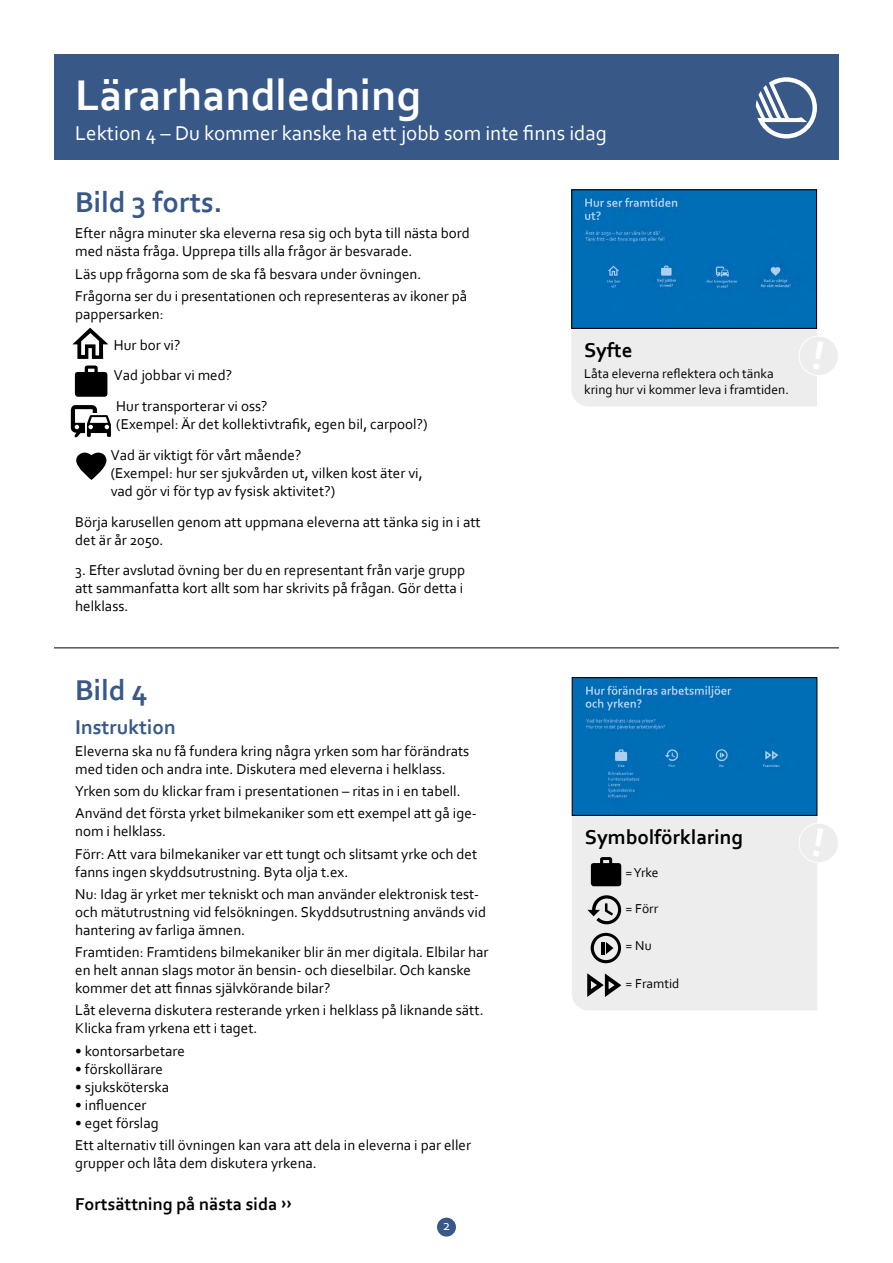
<style>
.page{position:relative;width:893px;height:1263px;background:#fff}
.page>*{position:absolute;margin:0;border:0;box-sizing:border-box;transform-origin:0 0}
.Lärarhandledning_H1{font:700 45px "Corbel";color:#fff}
.Bild_Rubrik_H2{font:700 30px "Corbel";color:#385988}
.Lektion_Rubrik_H1{font:21px "Corbel";color:#fff}
.Syfte_Rubrik_H4{font:700 21px "Corbel";color:#000}
.Instruktion_Rubrik_H{font:700 21px "Corbel";color:#385988}
.Förberedelser_Rubrik{font:700 18px "Corbel";color:#000}
.Brödtext_P{font:15px/18px "Corbel";color:#000}
.t1{font:15px "Corbel";color:#fff}
.Syfte_Brödtext_P{font:13.5px/16.2px "Corbel";color:#000}
</style>
<div class="page">
<div style="left:572px;top:816px;width:245px;height:194px;background:#ededee"></div>
<img style="left:574px;top:679px;width:241px;height:135px">
<div style="left:572px;top:677px;width:245px;height:139px;border:1px solid #000"></div>
<svg style="left:796px;top:820px;width:42px;height:44px"></svg>
<hr style="left:54px;top:647px;width:785px;height:1px;background:#000">
<div style="left:571px;top:329px;width:267px;height:77px;background:#ededee"></div>
<div style="left:573px;top:191px;width:242px;height:136px;background:#006eb7"></div>
<div style="left:571px;top:189px;width:246px;height:140px;border:1px solid #000"></div>
<svg style="left:591px;top:857px;width:30px;height:29px"></svg>
<svg style="left:587px;top:895px;width:34px;height:29px"></svg>
<svg style="left:591px;top:933px;width:30px;height:30px"></svg>
<svg style="left:587px;top:973px;width:34px;height:24px"></svg>
<svg style="left:72px;top:328px;width:36px;height:31px"></svg>
<svg style="left:75px;top:365px;width:33px;height:32px"></svg>
<svg style="left:71px;top:405px;width:40px;height:32px"></svg>
<svg style="left:76px;top:453px;width:30px;height:27px"></svg>
<div style="left:437px;top:1217px;width:19px;height:19px;background:#385988;border-radius:50%"></div>
<div style="left:54px;top:54px;width:785px;height:106px;background:#385988"></div>
<svg style="left:756px;top:77px;width:61px;height:62px"></svg>
<h1 class="Lärarhandledning_H1" style="left:75px;top:67px;width:347px">Lärarhandledning</h1>
<h1 class="Lektion_Rubrik_H1" style="left:75px;top:120px;width:533px">Lektion 4 – Du kommer kanske ha ett jobb som inte finns idag</h1>
<h2 class="Bild_Rubrik_H2" style="left:75px;top:183px;width:149px">Bild 3 forts.</h2>
<p class="Brödtext_P" style="left:75px;top:224px;width:396px">Efter några minuter ska eleverna resa sig och byta till nästa bord med nästa fråga. Upprepa tills alla frågor är besvarade.</p>
<p class="Brödtext_P" style="left:75px;top:264px;width:348px">Läs upp frågorna som de ska få besvara under övningen.</p>
<p class="Brödtext_P" style="left:75px;top:286px;width:393px">Frågorna ser du i presentationen och representeras av ikoner på pappersarken:</p>
<p class="Brödtext_P" style="left:114px;top:335px;width:68px">Hur bor vi?</p>
<p class="Brödtext_P" style="left:114px;top:366px;width:120px">Vad jobbar vi med?</p>
<p class="Brödtext_P" style="left:116px;top:397px;width:313px">Hur transporterar vi oss?<br>(Exempel: Är det kollektivtrafik, egen bil, carpool?)</p>
<p class="Brödtext_P" style="left:111px;top:445px;width:314px">Vad är viktigt för vårt mående?<br>(Exempel: hur ser sjukvården ut, vilken kost äter vi, vad gör vi för typ av fysisk aktivitet?)</p>
<p class="Brödtext_P" style="left:75px;top:512px;width:407px">Börja karusellen genom att uppmana eleverna att tänka sig in i att det är år 2050.</p>
<p class="Brödtext_P" style="left:75px;top:561px;width:391px;text-align:justify">3. Efter avslutad övning ber du en representant från varje grupp att sammanfatta kort allt som har skrivits på frågan. Gör detta i helklass.</p>
<h2 class="Bild_Rubrik_H2" style="left:75px;top:671px;width:74px">Bild 4</h2>
<h3 class="Instruktion_Rubrik_H" style="left:75px;top:714px;width:102px">Instruktion</h3>
<p class="Brödtext_P" style="left:75px;top:741px;width:396px">Eleverna ska nu få fundera kring några yrken som har förändrats med tiden och andra inte. Diskutera med eleverna i helklass.</p>
<p class="Brödtext_P" style="left:75px;top:782px;width:387px">Yrken som du klickar fram i presentationen – ritas in i en tabell.</p>
<p class="Brödtext_P" style="left:75px;top:804px;width:403px">Använd det första yrket bilmekaniker som ett exempel att gå ige&shy;nom i helklass.</p>
<p class="Brödtext_P" style="left:75px;top:844px;width:403px">Förr: Att vara bilmekaniker var ett tungt och slitsamt yrke och det fanns ingen skyddsutrustning. Byta olja t.ex.</p>
<p class="Brödtext_P" style="left:75px;top:884px;width:412px">Nu: Idag är yrket mer tekniskt och man använder elektronisk test&shy;och mätutrustning vid felsökningen. Skyddsutrustning används vid hantering av farliga ämnen.</p>
<p class="Brödtext_P" style="left:75px;top:943px;width:415px">Framtiden: Framtidens bilmekaniker blir än mer digitala. Elbilar har en helt annan slags motor än bensin- och dieselbilar. Och kanske kommer det att finnas självkörande bilar?</p>
<p class="Brödtext_P" style="left:75px;top:1001px;width:410px">Låt eleverna diskutera resterande yrken i helklass på liknande sätt.<br>Klicka fram yrkena ett i taget.</p>
<p class="Brödtext_P" style="left:75px;top:1041px;width:111px">• kontorsarbetare</p>
<p class="Brödtext_P" style="left:75px;top:1059px;width:89px">• förskollärare</p>
<p class="Brödtext_P" style="left:75px;top:1077px;width:95px">• sjuksköterska</p>
<p class="Brödtext_P" style="left:75px;top:1095px;width:73px">• influencer</p>
<p class="Brödtext_P" style="left:75px;top:1113px;width:85px">• eget förslag</p>
<p class="Brödtext_P" style="left:75px;top:1135px;width:397px">Ett alternativ till övningen kan vara att dela in eleverna i par eller grupper och låta dem diskutera yrkena.</p>
<h2 class="Förberedelser_Rubrik" style="left:75px;top:1193px;width:218px">Fortsättning på nästa sida ››</h2>
<p class="t1" style="left:443px;top:1215px;width:9px">2</p>
<h4 class="Syfte_Rubrik_H4" style="left:584px;top:337px;width:50px">Syfte</h4>
<p class="Syfte_Brödtext_P" style="left:584px;top:365px;width:206px">Låta eleverna reflektera och tänka kring hur vi kommer leva i framtiden.</p>
<h4 class="Syfte_Rubrik_H4" style="left:585px;top:824px;width:160px">Symbolförklaring</h4>
<p class="Syfte_Brödtext_P" style="left:626px;top:864px;width:34px">= Yrke</p>
<p class="Syfte_Brödtext_P" style="left:626px;top:900px;width:34px">= Förr</p>
<p class="Syfte_Brödtext_P" style="left:626px;top:937px;width:28px">= Nu</p>
<p class="Syfte_Brödtext_P" style="left:626px;top:975px;width:55px">= Framtid</p>
</div>
